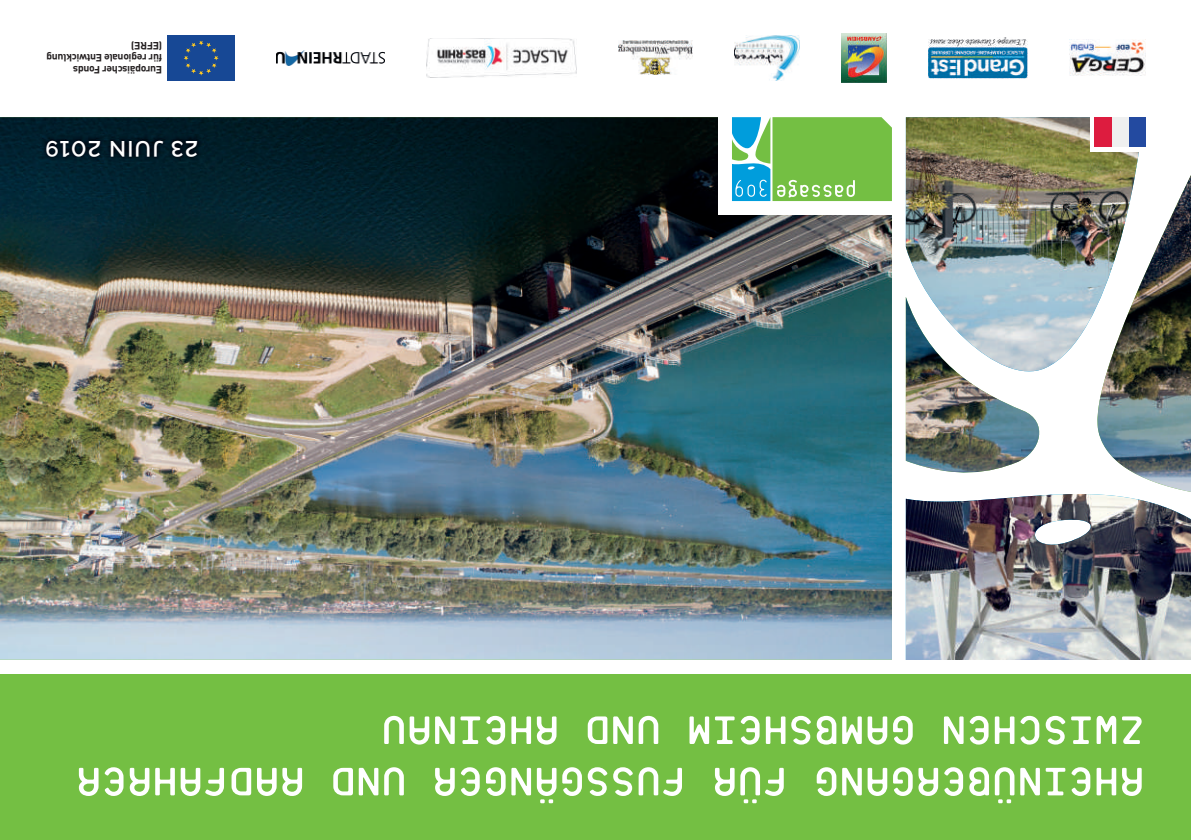
<style>
.page{position:relative;width:1191px;height:840px;background:#fff}
.page>*{position:absolute;margin:0;border:0;box-sizing:border-box;transform-origin:0 0}
.t1{font:59.6px/51.4px "Platelet OT";letter-spacing:-.035em;color:#fff}
.t2{font:600 22px "Raleway";letter-spacing:.06em;color:#fff}
.t3{font:700 10.4px/11.8px "DIN";letter-spacing:-.025em;color:#231f20}
</style>
<div class="page">
<div style="left:0;top:673px;width:1191px;height:166px;background:#74bf43"></div>
<img style="left:0;top:117px;width:892px;height:542px">
<img style="left:906px;top:496px;width:285px;height:163px">
<img style="left:906px;top:175px;width:285px;height:316px">
<img style="left:906px;top:371px;width:236px;height:17px">
<img style="left:906px;top:117px;width:236px;height:254px">
<div style="left:1090px;top:113px;width:59px;height:38px;background:#fff"></div>
<div style="left:1128px;top:117px;width:17px;height:30px;background:#234aa0"></div>
<div style="left:1111px;top:117px;width:17px;height:30px;background:#eff0f0"></div>
<div style="left:1094px;top:117px;width:17px;height:30px;background:#dd1c3f"></div>
<img style="left:1069px;top:40px;width:76px;height:36px">
<img style="left:842px;top:33px;width:44px;height:49px">
<img style="left:734px;top:35px;width:66px;height:45px">
<img style="left:618px;top:41px;width:74px;height:34px">
<img style="left:427px;top:38px;width:149px;height:40px">
<img style="left:277px;top:50px;width:108px;height:15px">
<img style="left:928px;top:37px;width:99px;height:41px">
<div style="left:718px;top:111px;width:179px;height:104px;background:#fff"></div>
<svg style="left:732px;top:117px;width:160px;height:84px;background:#70c06b"></svg>
<img style="left:40px;top:135px;width:163px;height:27px">
<div style="left:167px;top:35px;width:68px;height:45px;background:#174895"></div>
<svg style="left:184px;top:41px;width:34px;height:34px"></svg>
<p class="t3" style="left:162px;top:76px;width:117px;rotate:-180deg">Europäischer Fonds<br>für regionale Entwicklung (EFRE)</p>
<p class="t2" style="left:198px;top:161px;width:154px;rotate:-180deg">23 JUIN 2019</p>
<p class="t1" style="left:1145px;top:807px;width:1072px;rotate:-180deg">RHEINÜBERGANG FÜR FUSSGÄNGER UND RADFAHRER<br>ZWISCHEN GAMBSHEIM UND RHEINAU</p>
</div>
